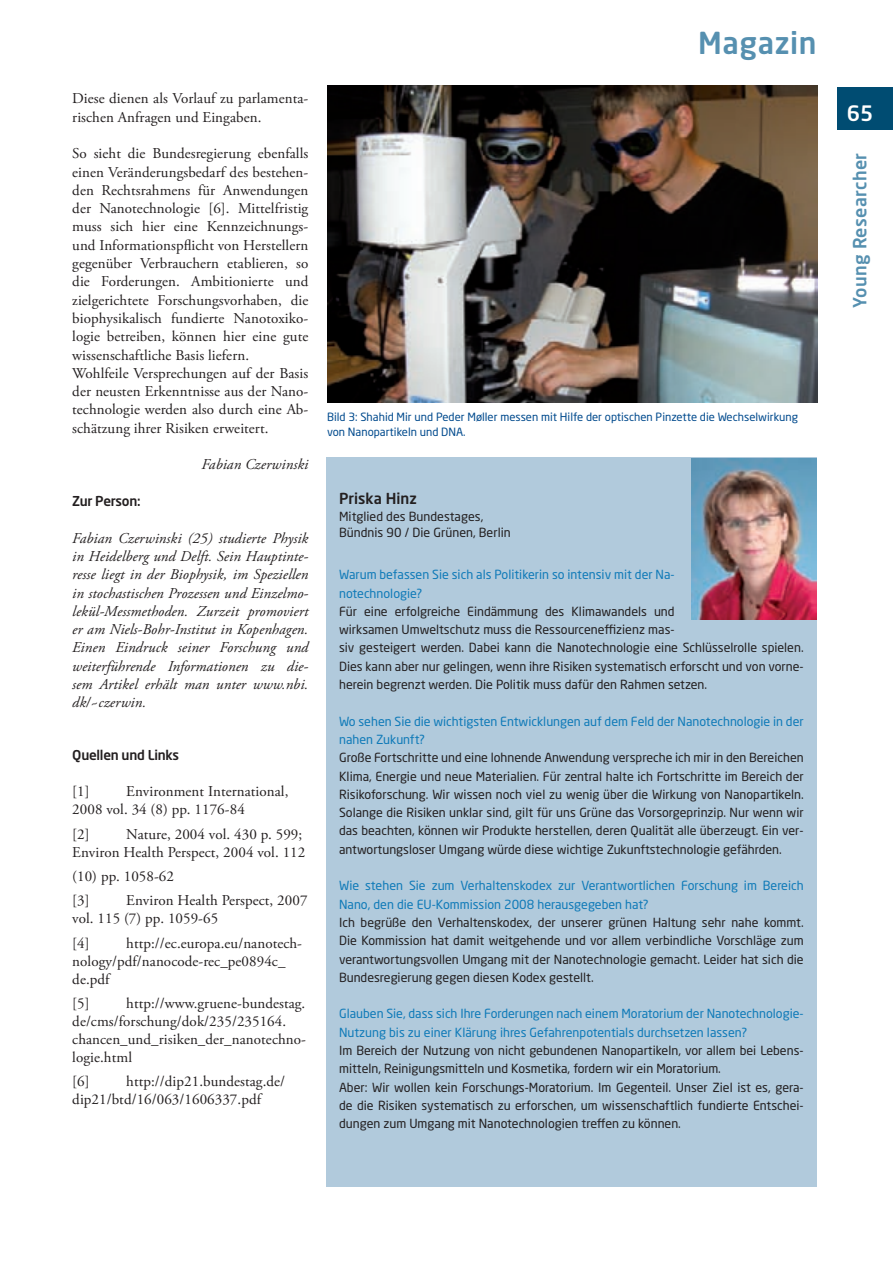
<style>
.page{position:relative;width:893px;height:1263px;background:#fff}
.page>*{position:absolute;margin:0;border:0;box-sizing:border-box;transform-origin:0 0}
.t1{font:500 30px "Neo Sans Std";letter-spacing:.02em;color:#5690b0}
.t2{font:500 21px "Neo Sans Std";color:#fff}
.t3{font:500 18px "Neo Sans Std";letter-spacing:.02em;color:#5690b0}
.t4{font:15px/18.3px "Adobe Garamond Pro";letter-spacing:.005em;color:#231f20}
.t5{font:italic 15px/18.3px "Adobe Garamond Pro";letter-spacing:.005em;color:#231f20;text-align:justify}
.t6{font:500 15px "Neo Sans Std";letter-spacing:.005em;color:#231f20}
.t7{font:500 13.5px "Neo Sans Std";letter-spacing:-.02em;color:#231f20}
.t8{font:12.45px/18.3px "Neo Sans Std";color:#231f20}
.t9{font:12.45px/18.3px "Neo Sans Std";color:#0f7ab8}
.t10{font:11.25px/15px "Neo Sans Std";color:#004a8d}
</style>
<div class="page">
<div style="left:837px;top:87px;width:56px;height:43px;background:#004c72"></div>
<div style="left:326px;top:457px;width:490px;height:729px;background:#b1cadc"></div>
<img style="left:692px;top:458px;width:124px;height:162px">
<img style="left:327px;top:85px;width:490px;height:318px">
<p class="t4" style="left:72px;top:90px;width:238px">Diese dienen als Vorlauf zu parlamenta&shy;rischen Anfragen und Eingaben.</p>
<p class="t4" style="left:72px;top:145px;width:238px">So sieht die Bundesregierung ebenfalls einen Veränderungsbedarf des bestehen&shy;den Rechtsrahmens für Anwendungen der Nanotechnologie [6]. Mittelfristig muss sich hier eine Kennzeichnungs&shy;und Informationspflicht von Herstellern gegenüber Verbrauchern etablieren, so die Forderungen. Ambitionierte und zielgerichtete Forschungsvorhaben, die biophysikalisch fundierte Nanotoxiko&shy;logie betreiben, können hier eine gute wissenschaftliche Basis liefern.<br>Wohlfeile Versprechungen auf der Basis der neusten Erkenntnisse aus der Nano&shy;technologie werden also durch eine Ab&shy;schätzung ihrer Risiken erweitert.</p>
<p class="t5" style="left:201px;top:456px;width:108px">Fabian Czerwinski</p>
<p class="t7" style="left:72px;top:492px;width:70px">Zur Person:</p>
<p class="t5" style="left:72px;top:529px;width:238px">Fabian Czerwinski (25) studierte Physik in Heidelberg und Delft. Sein Hauptinte&shy;resse liegt in der Biophysik, im Speziellen in stochastischen Prozessen und Einzelmo&shy;lekül-Messmethoden. Zurzeit promoviert er am Niels-Bohr-Institut in Kopenhagen.<br>Einen Eindruck seiner Forschung und weiterführende Informationen zu die&shy;sem Artikel erhält man unter www.nbi. dk/~czerwin.</p>
<p class="t7" style="left:72px;top:747px;width:108px">Quellen und Links</p>
<p class="t4" style="left:72px;top:783px;width:19px">[1]</p>
<p class="t4" style="left:72px;top:783px;width:218px;text-indent:54px">Environment International,<br>2008 vol. 34 (8) pp. 1176-84</p>
<p class="t4" style="left:72px;top:825px;width:19px">[2]</p>
<p class="t4" style="left:72px;top:825px;width:235px;text-align:right">Nature, 2004 vol. 430 p. 599;<br>Environ Health Perspect, 2004 vol. 112</p>
<p class="t4" style="left:72px;top:864px;width:103px;line-height:24.3px">(10) pp. 1058-62 [3]</p>
<p class="t4" style="left:72px;top:892px;width:237px;text-indent:54px">Environ Health Perspect, 2007 vol. 115 (7) pp. 1059-65</p>
<p class="t4" style="left:72px;top:934px;width:19px">[4]</p>
<p class="t4" style="left:72px;top:934px;width:231px;text-indent:54px">http://ec.europa.eu/nanotech&shy;nology/pdf/nanocode-rec_pe0894c_ de.pdf</p>
<p class="t4" style="left:72px;top:995px;width:19px">[5]</p>
<p class="t4" style="left:72px;top:995px;width:235px;text-indent:54px">http://www.gruene-bundestag. de/cms/forschung/dok/235/235164. chancen_und_risiken_der_nanotechno&shy;logie.html</p>
<p class="t4" style="left:72px;top:1073px;width:19px">[6]</p>
<p class="t4" style="left:72px;top:1073px;width:214px;text-indent:54px">http://dip21.bundestag.de/ dip21/btd/16/063/1606337.pdf</p>
<h1 class="t1" style="left:698px;top:24px;width:120px">Magazin</h1>
<p class="t10" style="left:327px;top:410px;width:472px">Bild 3: Shahid Mir und Peder Møller messen mit Hilfe der optischen Pinzette die Wechselwirkung von Nanopartikeln und DNA.</p>
<p class="t6" style="left:339px;top:489px;width:79px">Priska Hinz</p>
<p class="t8" style="left:339px;top:508px;width:173px;line-height:16.5px">Mitglied des Bundestages,<br>Bündnis 90 / Die Grünen, Berlin</p>
<p class="t9" style="left:339px;top:565px;width:337px">Warum befassen Sie sich als Politikerin so intensiv mit der Na&shy;notechnologie?</p>
<p class="t8" style="left:339px;top:602px;width:466px">Für eine erfolgreiche Eindämmung des Klimawandels und<br>wirksamen Umweltschutz muss die Ressourceneffizienz mas-<br>siv gesteigert werden. Dabei kann die Nanotechnologie eine Schlüsselrolle spielen.<br>Dies kann aber nur gelingen, wenn ihre Risiken systematisch erforscht und von vorne&shy;herein begrenzt werden. Die Politik muss dafür den Rahmen setzen.</p>
<p class="t9" style="left:339px;top:712px;width:466px">Wo sehen Sie die wichtigsten Entwicklungen auf dem Feld der Nanotechnologie in der nahen Zukunft?</p>
<p class="t8" style="left:339px;top:748px;width:466px;text-align:justify">Große Fortschritte und eine lohnende Anwendung verspreche ich mir in den Bereichen Klima, Energie und neue Materialien. Für zentral halte ich Fortschritte im Bereich der Risikoforschung. Wir wissen noch viel zu wenig über die Wirkung von Nanopartikeln.<br>Solange die Risiken unklar sind, gilt für uns Grüne das Vorsorgeprinzip. Nur wenn wir das beachten, können wir Produkte herstellen, deren Qualität alle überzeugt. Ein ver&shy;antwortungsloser Umgang würde diese wichtige Zukunftstechnologie gefährden.</p>
<p class="t9" style="left:339px;top:876px;width:466px">Wie stehen Sie zum Verhaltenskodex zur Verantwortlichen Forschung im Bereich<br>Nano, den die EU-Kommission 2008 herausgegeben hat?</p>
<p class="t8" style="left:339px;top:913px;width:466px;text-align:justify">Ich begrüße den Verhaltenskodex, der unserer grünen Haltung sehr nahe kommt.<br>Die Kommission hat damit weitgehende und vor allem verbindliche Vorschläge zum verantwortungsvollen Umgang mit der Nanotechnologie gemacht. Leider hat sich die Bundesregierung gegen diesen Kodex gestellt.</p>
<p class="t9" style="left:339px;top:1004px;width:466px">Glauben Sie, dass sich Ihre Forderungen nach einem Moratorium der Nanotechnologie-<br>Nutzung bis zu einer Klärung ihres Gefahrenpotentials durchsetzen lassen?</p>
<p class="t8" style="left:339px;top:1041px;width:466px">Im Bereich der Nutzung von nicht gebundenen Nanopartikeln, vor allem bei Lebens&shy;mitteln, Reinigungsmitteln und Kosmetika, fordern wir ein Moratorium.<br>Aber: Wir wollen kein Forschungs-Moratorium. Im Gegenteil. Unser Ziel ist es, gera&shy;de die Risiken systematisch zu erforschen, um wissenschaftlich fundierte Entschei&shy;dungen zum Umgang mit Nanotechnologien treffen zu können.</p>
<h2 class="t2" style="left:847px;top:100px;width:28px">65</h2>
<h3 class="t3" style="left:849px;top:308px;width:156px;rotate:-90deg">Young Researcher</h3>
</div>
